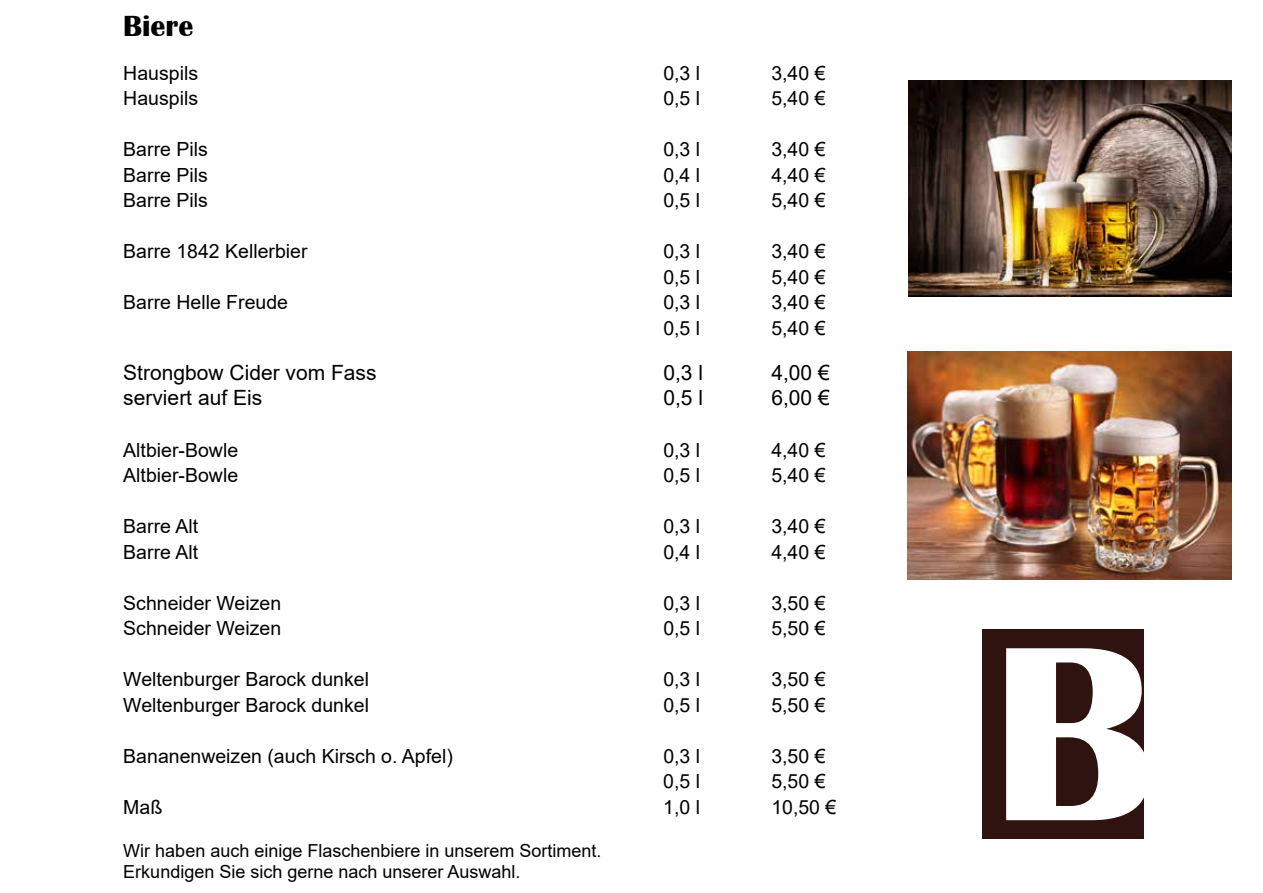
<style>
.page{position:relative;width:1263px;height:893px;background:#fff}
.page>*{position:absolute;margin:0;border:0;box-sizing:border-box;transform-origin:0 0}
.t1{font:700 258px "Britannic";color:#fff}
.t2{font:700 30px "Britannic";color:#000}
.t3{font:21px "Arial";color:#000}
.t4{font:19.5px "Arial";color:#000}
.t5{font:18px/21.6px "Arial";color:#000}
</style>
<div class="page">
<img style="left:908px;top:81px;width:323px;height:215px">
<img style="left:907px;top:351px;width:324px;height:228px">
<div style="left:982px;top:630px;width:162px;height:209px;background:#2e1311"></div>
<h2 class="t2" style="left:123px;top:9px;width:72px">Biere</h2>
<p class="t4" style="left:123px;top:59px;width:76px">Hauspils</p>
<p class="t4" style="left:663px;top:59px;width:38px">0,3 l</p>
<p class="t4" style="left:771px;top:59px;width:56px">3,40 €</p>
<p class="t4" style="left:123px;top:85px;width:76px">Hauspils</p>
<p class="t4" style="left:663px;top:85px;width:38px">0,5 l</p>
<p class="t4" style="left:771px;top:85px;width:56px">5,40 €</p>
<p class="t4" style="left:123px;top:136px;width:86px">Barre Pils</p>
<p class="t4" style="left:663px;top:136px;width:38px">0,3 l</p>
<p class="t4" style="left:771px;top:136px;width:56px">3,40 €</p>
<p class="t4" style="left:123px;top:161px;width:86px">Barre Pils</p>
<p class="t4" style="left:663px;top:161px;width:38px">0,4 l</p>
<p class="t4" style="left:771px;top:161px;width:56px">4,40 €</p>
<p class="t4" style="left:123px;top:187px;width:86px">Barre Pils</p>
<p class="t4" style="left:663px;top:187px;width:38px">0,5 l</p>
<p class="t4" style="left:771px;top:187px;width:56px">5,40 €</p>
<p class="t4" style="left:123px;top:238px;width:186px">Barre 1842 Kellerbier</p>
<p class="t4" style="left:663px;top:238px;width:38px">0,3 l</p>
<p class="t4" style="left:771px;top:238px;width:56px">3,40 €</p>
<p class="t4" style="left:663px;top:263px;width:38px">0,5 l</p>
<p class="t4" style="left:771px;top:263px;width:56px">5,40 €</p>
<p class="t4" style="left:123px;top:289px;width:166px">Barre Helle Freude</p>
<p class="t4" style="left:663px;top:289px;width:38px">0,3 l</p>
<p class="t4" style="left:771px;top:289px;width:56px">3,40 €</p>
<p class="t4" style="left:663px;top:314px;width:38px">0,5 l</p>
<p class="t4" style="left:771px;top:314px;width:56px">5,40 €</p>
<p class="t3" style="left:123px;top:358px;width:255px">Strongbow Cider vom Fass</p>
<p class="t3" style="left:663px;top:358px;width:41px">0,3 l</p>
<p class="t3" style="left:771px;top:358px;width:60px">4,00 €</p>
<p class="t3" style="left:123px;top:384px;width:140px">serviert auf Eis</p>
<p class="t3" style="left:663px;top:384px;width:41px">0,5 l</p>
<p class="t3" style="left:771px;top:384px;width:60px">6,00 €</p>
<p class="t4" style="left:123px;top:436px;width:116px">Altbier-Bowle</p>
<p class="t4" style="left:663px;top:436px;width:38px">0,3 l</p>
<p class="t4" style="left:771px;top:436px;width:56px">4,40 €</p>
<p class="t4" style="left:123px;top:462px;width:116px">Altbier-Bowle</p>
<p class="t4" style="left:663px;top:462px;width:38px">0,5 l</p>
<p class="t4" style="left:771px;top:462px;width:56px">5,40 €</p>
<p class="t4" style="left:123px;top:513px;width:76px">Barre Alt</p>
<p class="t4" style="left:663px;top:513px;width:38px">0,3 l</p>
<p class="t4" style="left:771px;top:513px;width:56px">3,40 €</p>
<p class="t4" style="left:123px;top:538px;width:76px">Barre Alt</p>
<p class="t4" style="left:663px;top:538px;width:38px">0,4 l</p>
<p class="t4" style="left:771px;top:538px;width:56px">4,40 €</p>
<p class="t4" style="left:123px;top:589px;width:159px">Schneider Weizen</p>
<p class="t4" style="left:663px;top:589px;width:38px">0,3 l</p>
<p class="t4" style="left:771px;top:589px;width:56px">3,50 €</p>
<p class="t4" style="left:123px;top:615px;width:159px">Schneider Weizen</p>
<p class="t4" style="left:663px;top:615px;width:38px">0,5 l</p>
<p class="t4" style="left:771px;top:615px;width:56px">5,50 €</p>
<p class="t4" style="left:123px;top:666px;width:247px">Weltenburger Barock dunkel</p>
<p class="t4" style="left:663px;top:666px;width:38px">0,3 l</p>
<p class="t4" style="left:771px;top:666px;width:56px">3,50 €</p>
<p class="t4" style="left:123px;top:691px;width:247px">Weltenburger Barock dunkel</p>
<p class="t4" style="left:663px;top:691px;width:38px">0,5 l</p>
<p class="t4" style="left:771px;top:691px;width:56px">5,50 €</p>
<p class="t4" style="left:123px;top:742px;width:331px">Bananenweizen (auch Kirsch o. Apfel)</p>
<p class="t4" style="left:663px;top:742px;width:38px">0,3 l</p>
<p class="t4" style="left:771px;top:742px;width:56px">3,50 €</p>
<p class="t4" style="left:663px;top:768px;width:38px">0,5 l</p>
<p class="t4" style="left:771px;top:768px;width:56px">5,50 €</p>
<p class="t4" style="left:123px;top:793px;width:40px">Maß</p>
<p class="t4" style="left:663px;top:793px;width:38px">1,0 l</p>
<p class="t4" style="left:771px;top:793px;width:67px">10,50 €</p>
<p class="t5" style="left:123px;top:839px;width:480px">Wir haben auch einige Flaschenbiere in unserem Sortiment.<br>Erkundigen Sie sich gerne nach unserer Auswahl.</p>
<h1 class="t1" style="left:991px;top:589px;width:163px">B</h1>
</div>
